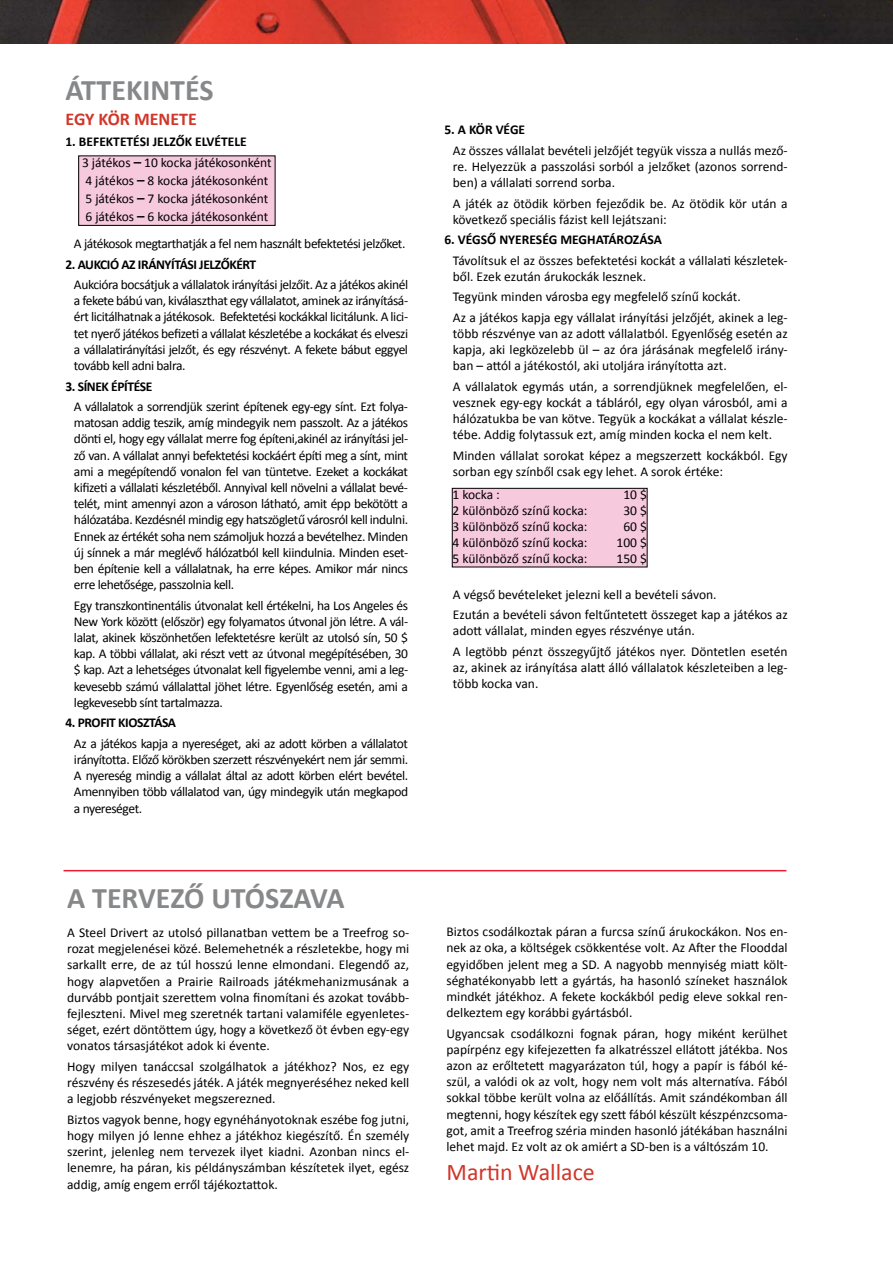
<style>
.page{position:relative;width:893px;height:1263px;background:#fff}
.page>*{position:absolute;margin:0;border:0;box-sizing:border-box;transform-origin:0 0}
.t1{font:700 30px "Calibri";color:#87888a}
.t2{font:24px "Calibri";color:#d1362a}
.t3{font:700 18px "Calibri";color:#d1362a}
.t4{font:13.5px/16.2px "Calibri";color:#000;text-align:justify}
.t5{font:700 13.5px "Calibri";letter-spacing:-.03em;color:#000}
.t6{font:13.5px "Calibri";letter-spacing:-.03em;color:#000}
.t7{font:700 13.5px "Calibri";color:#000}
.s1{font-weight:700;font-size:15px}
</style>
<div class="page">
<hr style="left:64px;top:870px;width:722px;height:1px;background:#ed1b2e">
<img style="left:0;top:0;width:893px;height:43px">
<div style="left:79px;top:156px;width:196px;height:69px;background:#f7c9dd"></div>
<div style="left:78px;top:156px;width:197px;height:70px;border:1px solid #000"></div>
<div style="left:452px;top:488px;width:195px;height:79px;background:#f7c9dd"></div>
<div style="left:452px;top:488px;width:195px;height:79px;border:1px solid #000"></div>
<h1 class="t1" style="left:65px;top:71px;width:150px">ÁTTEKINTÉS</h1>
<h3 class="t3" style="left:65px;top:108px;width:133px">EGY KÖR MENETE</h3>
<p class="t7" style="left:65px;top:133px;width:183px">1. BEFEKTETÉSI JELZŐK ELVÉTELE</p>
<p class="t4" style="left:82px;top:153px;width:191px;line-height:18px;text-align:left">3 játékos <span class="s1">–</span> 10 kocka játékosonként 4 játékos <span class="s1">–</span> 8 kocka játékosonként 5 játékos <span class="s1">–</span> 7 kocka játékosonként 6 játékos <span class="s1">–</span> 6 kocka játékosonként</p>
<p class="t6" style="left:74px;top:235px;width:333px">A játékosok megtarthatják a fel nem használt befektetési jelzőket.</p>
<p class="t5" style="left:65px;top:256px;width:192px">2. AUKCIÓ AZ IRÁNYÍTÁSI JELZŐKÉRT</p>
<p class="t4" style="left:74px;top:276px;width:336px">Aukcióra bocsátjuk a vállalatok irányítási jelzőit. Az a játékos akinél a fekete bábú van, kiválaszthat egy vállalatot, aminek az irányításá&shy;ért licitálhatnak a játékosok. Befektetési kockákkal licitálunk. A lici&shy;tet nyerő játékos befizeti a vállalat készletébe a kockákat és elveszi a vállalatirányítási jelzőt, és egy részvényt. A fekete bábut eggyel tovább kell adni balra.</p>
<p class="t5" style="left:65px;top:378px;width:88px">3. SÍNEK ÉPÍTÉSE</p>
<p class="t4" style="left:74px;top:398px;width:336px">A vállalatok a sorrendjük szerint építenek egy-egy sínt. Ezt folya&shy;matosan addig teszik, amíg mindegyik nem passzolt. Az a játékos dönti el, hogy egy vállalat merre fog építeni,akinél az irányítási jel&shy;ző van. A vállalat annyi befektetési kockáért építi meg a sínt, mint ami a megépítendő vonalon fel van tüntetve. Ezeket a kockákat kifizeti a vállalati készletéből. Annyival kell növelni a vállalat bevé&shy;telét, mint amennyi azon a városon látható, amit épp bekötött a hálózatába. Kezdésnél mindig egy hatszögletű városról kell indulni.<br>Ennek az értékét soha nem számoljuk hozzá a bevételhez. Minden új sínnek a már meglévő hálózatból kell kiindulnia. Minden eset&shy;ben építenie kell a vállalatnak, ha erre képes. Amikor már nincs erre lehetősége, passzolnia kell.</p>
<p class="t4" style="left:74px;top:596px;width:336px">Egy transzkontinentális útvonalat kell értékelni, ha Los Angeles és New York között (először) egy folyamatos útvonal jön létre. A vál&shy;lalat, akinek köszönhetően lefektetésre került az utolsó sín, 50 $ kap. A többi vállalat, aki részt vett az útvonal megépítésében, 30 $ kap. Azt a lehetséges útvonalat kell figyelembe venni, ami a leg&shy;kevesebb számú vállalattal jöhet létre. Egyenlőség esetén, ami a legkevesebb sínt tartalmazza.</p>
<p class="t5" style="left:65px;top:714px;width:112px">4. PROFIT KIOSZTÁSA</p>
<p class="t4" style="left:74px;top:734px;width:336px">Az a játékos kapja a nyereséget, aki az adott körben a vállalatot irányította. Előző körökben szerzett részvényekért nem jár semmi.<br>A nyereség mindig a vállalat által az adott körben elért bevétel.<br>Amennyiben több vállalatod van, úgy mindegyik után megkapod a nyereséget.</p>
<h1 class="t1" style="left:67px;top:879px;width:279px">A TERVEZŐ UTÓSZAVA</h1>
<p class="t4" style="left:67px;top:924px;width:344px">A Steel Drivert az utolsó pillanatban vettem be a Treefrog so&shy;rozat megjelenései közé. Belemehetnék a részletekbe, hogy mi sarkallt erre, de az túl hosszú lenne elmondani. Elegendő az, hogy alapvetően a Prairie Railroads játékmehanizmusának a durvább pontjait szerettem volna finomítani és azokat tovább&shy;fejleszteni. Mivel meg szeretnék tartani valamiféle egyenletes&shy;séget, ezért döntöttem úgy, hogy a következő öt évben egy-egy vonatos társasjátékot adok ki évente.</p>
<p class="t4" style="left:67px;top:1058px;width:344px">Hogy milyen tanáccsal szolgálhatok a játékhoz? Nos, ez egy részvény és részesedés játék. A játék megnyeréséhez neked kell a legjobb részvényeket megszerezned.</p>
<p class="t4" style="left:67px;top:1110px;width:344px">Biztos vagyok benne, hogy egynéhányotoknak eszébe fog jutni, hogy milyen jó lenne ehhez a játékhoz kiegészítő. Én személy szerint, jelenleg nem tervezek ilyet kiadni. Azonban nincs el&shy;lenemre, ha páran, kis példányszámban készítetek ilyet, egész addig, amíg engem erről tájékoztattok.</p>
<p class="t5" style="left:444px;top:121px;width:82px">5. A KÖR VÉGE</p>
<p class="t4" style="left:453px;top:141px;width:336px">Az összes vállalat bevételi jelzőjét tegyük vissza a nullás mező&shy;re. Helyezzük a passzolási sorból a jelzőket (azonos sorrend&shy;ben) a vállalati sorrend sorba.</p>
<p class="t4" style="left:453px;top:194px;width:336px">A játék az ötödik körben fejeződik be. Az ötödik kör után a következő speciális fázist kell lejátszani:</p>
<p class="t7" style="left:444px;top:231px;width:219px">6. VÉGSŐ NYERESÉG MEGHATÁROZÁSA</p>
<p class="t4" style="left:453px;top:251px;width:336px">Távolítsuk el az összes befektetési kockát a vállalati készletek&shy;ből. Ezek ezután árukockák lesznek.</p>
<p class="t4" style="left:453px;top:286px;width:336px;line-height:20.4px">Tegyünk minden városba egy megfelelő színű kockát.<br>Az a játékos kapja egy vállalat irányítási jelzőjét, akinek a leg-</p>
<p class="t4" style="left:453px;top:325px;width:336px">több részvénye van az adott vállalatból. Egyenlőség esetén az kapja, aki legközelebb ül – az óra járásának megfelelő irány&shy;ban – attól a játékostól, aki utoljára irányította azt.</p>
<p class="t4" style="left:453px;top:378px;width:336px">A vállalatok egymás után, a sorrendjüknek megfelelően, el&shy;vesznek egy-egy kockát a tábláról, egy olyan városból, ami a hálózatukba be van kötve. Tegyük a kockákat a vállalat készle&shy;tébe. Addig folytassuk ezt, amíg minden kocka el nem kelt.</p>
<p class="t4" style="left:453px;top:447px;width:336px">Minden vállalat sorokat képez a megszerzett kockákból. Egy sorban egy színből csak egy lehet. A sorok értéke:</p>
<p class="t4" style="left:452px;top:485px;width:49px">1 kocka :</p>
<p class="t4" style="left:623px;top:485px;width:25px">10 $</p>
<p class="t4" style="left:452px;top:502px;width:137px">2 különböző színű kocka:</p>
<p class="t4" style="left:623px;top:502px;width:25px">30 $</p>
<p class="t4" style="left:452px;top:518px;width:137px">3 különböző színű kocka:</p>
<p class="t4" style="left:623px;top:518px;width:25px">60 $</p>
<p class="t4" style="left:452px;top:534px;width:137px">4 különböző színű kocka:</p>
<p class="t4" style="left:617px;top:534px;width:32px">100 $</p>
<p class="t4" style="left:452px;top:550px;width:137px">5 különböző színű kocka:</p>
<p class="t4" style="left:617px;top:550px;width:32px">150 $</p>
<p class="t4" style="left:453px;top:583px;width:336px;line-height:20.4px">A végső bevételeket jelezni kell a bevételi sávon.<br>Ezután a bevételi sávon feltűntetett összeget kap a játékos az</p>
<p class="t4" style="left:453px;top:620px;width:336px;line-height:20.4px">adott vállalat, minden egyes részvénye után.<br>A legtöbb pénzt összegyűjtő játékos nyer. Döntetlen esetén</p>
<p class="t4" style="left:453px;top:659px;width:336px">az, akinek az irányítása alatt álló vállalatok készleteiben a leg&shy;több kocka van.</p>
<p class="t4" style="left:446px;top:923px;width:343px">Biztos csodálkoztak páran a furcsa színű árukockákon. Nos en&shy;nek az oka, a költségek csökkentése volt. Az After the Flooddal egyidőben jelent meg a SD. A nagyobb mennyiség miatt költ&shy;séghatékonyabb lett a gyártás, ha hasonló színeket használok mindkét játékhoz. A fekete kockákból pedig eleve sokkal ren&shy;delkeztem egy korábbi gyártásból.</p>
<p class="t4" style="left:446px;top:1024px;width:343px">Ugyancsak csodálkozni fognak páran, hogy miként kerülhet papírpénz egy kifejezetten fa alkatrésszel ellátott játékba. Nos azon az erőltetett magyarázaton túl, hogy a papír is fából ké&shy;szül, a valódi ok az volt, hogy nem volt más alternatíva. Fából sokkal többe került volna az előállítás. Amit szándékomban áll megtenni, hogy készítek egy szett fából készült készpénzcsoma&shy;got, amit a Treefrog széria minden hasonló játékában használni lehet majd. Ez volt az ok amiért a SD-ben is a váltószám 10.</p>
<h2 class="t2" style="left:446px;top:1157px;width:150px">Martin Wallace</h2>
</div>
